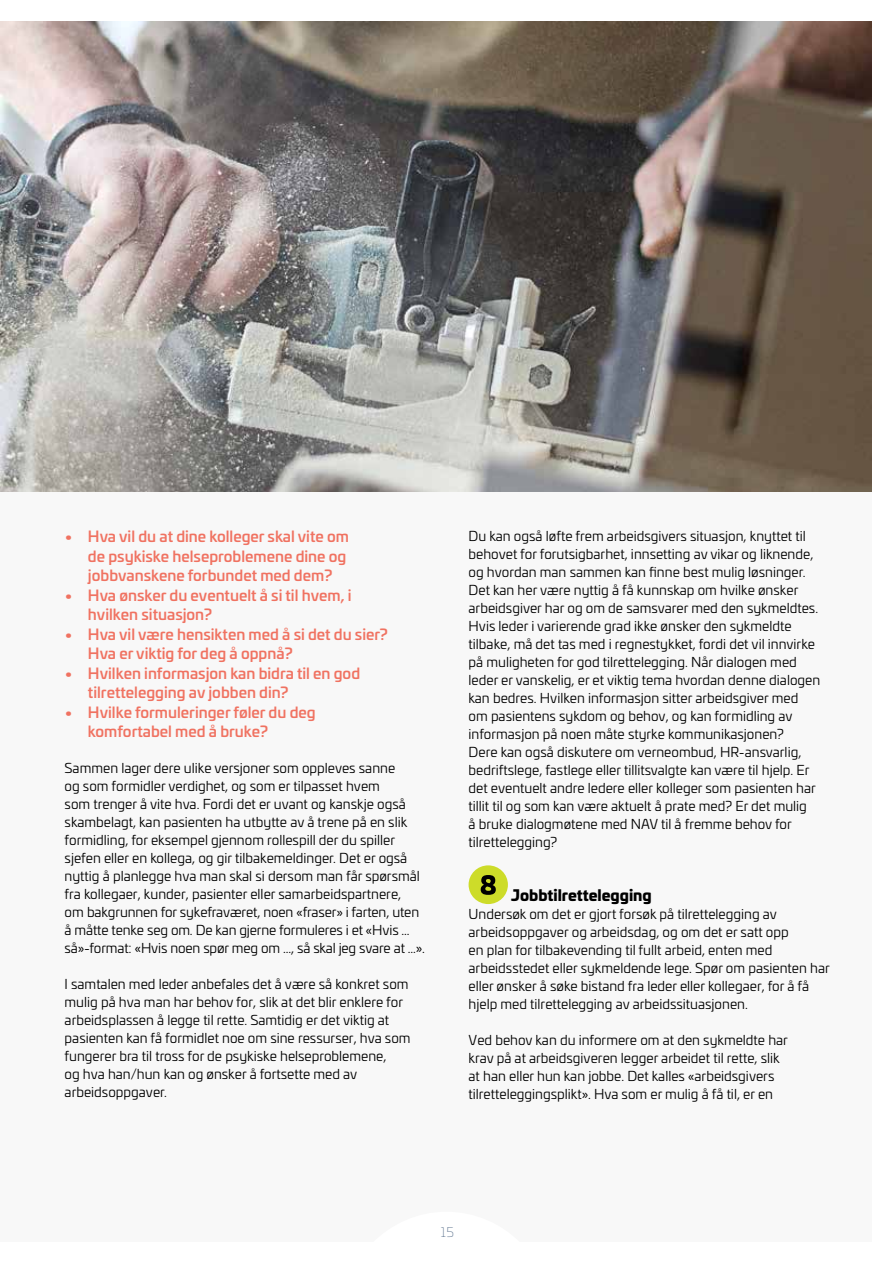
<style>
.page{position:relative;width:893px;height:1263px;background:#fff}
.page>*{position:absolute;margin:0;border:0;box-sizing:border-box;transform-origin:0 0}
.t1{font:500 15px/19.5px "Univia Pro";color:#f07261}
.t2{font:900 15px "Univia Pro";color:#000}
.t3{font:13.5px/18px "Univia Pro";color:#000}
.t4{font:200 13.5px "Univia Pro";color:#5d738e}
</style>
<div class="page">
<div style="left:0;top:21px;width:872px;height:1221px;background:#f8f8f8"></div>
<img style="left:0;top:21px;width:872px;height:471px">
<div style="left:469px;top:865px;width:39px;height:39px;background:#cddc29;border-radius:50%"></div>
<svg style="left:481px;top:875px;width:15px;height:20px"></svg>
<p class="t1" style="left:88px;top:526px;width:262px;text-indent:-23px">• Hva vil du at dine kolleger skal vite om de psykiske helseproblemene dine og jobbvanskene forbundet med dem?</p>
<p class="t1" style="left:88px;top:584px;width:265px;text-indent:-23px">• Hva ønsker du eventuelt å si til hvem, i hvilken situasjon?</p>
<p class="t1" style="left:88px;top:623px;width:301px;text-indent:-23px">• Hva vil være hensikten med å si det du sier?<br>Hva er viktig for deg å oppnå?</p>
<p class="t1" style="left:88px;top:662px;width:274px;text-indent:-23px">• Hvilken informasjon kan bidra til en god tilrettelegging av jobben din?</p>
<p class="t1" style="left:88px;top:701px;width:229px;text-indent:-23px">• Hvilke formuleringer føler du deg komfortabel med å bruke?</p>
<p class="t3" style="left:65px;top:759px;width:362px">Sammen lager dere ulike versjoner som oppleves sanne<br>og som formidler verdighet, og som er tilpasset hvem<br>som trenger å vite hva. Fordi det er uvant og kanskje også skambelagt, kan pasienten ha utbytte av å trene på en slik formidling, for eksempel gjennom rollespill der du spiller sjefen eller en kollega, og gir tilbakemeldinger. Det er også nyttig å planlegge hva man skal si dersom man får spørsmål fra kollegaer, kunder, pasienter eller samarbeidspartnere,<br>om bakgrunnen for sykefraværet, noen «fraser» i farten, uten å måtte tenke seg om. De kan gjerne formuleres i et «Hvis ... så»-format: «Hvis noen spør meg om ..., så skal jeg svare at ...».</p>
<p class="t3" style="left:65px;top:974px;width:347px">I samtalen med leder anbefales det å være så konkret som mulig på hva man har behov for, slik at det blir enklere for arbeidsplassen å legge til rette. Samtidig er det viktig at pasienten kan få formidlet noe om sine ressurser, hva som fungerer bra til tross for de psykiske helseproblemene,<br>og hva han/hun kan og ønsker å fortsette med av arbeidsoppgaver.</p>
<p class="t3" style="left:469px;top:526px;width:353px">Du kan også løfte frem arbeidsgivers situasjon, knyttet til behovet for forutsigbarhet, innsetting av vikar og liknende, og hvordan man sammen kan finne best mulig løsninger.<br>Det kan her være nyttig å få kunnskap om hvilke ønsker arbeidsgiver har og om de samsvarer med den sykmeldtes.<br>Hvis leder i varierende grad ikke ønsker den sykmeldte tilbake, må det tas med i regnestykket, fordi det vil innvirke på muligheten for god tilrettelegging. Når dialogen med leder er vanskelig, er et viktig tema hvordan denne dialogen kan bedres. Hvilken informasjon sitter arbeidsgiver med om pasientens sykdom og behov, og kan formidling av informasjon på noen måte styrke kommunikasjonen?<br>Dere kan også diskutere om verneombud, HR-ansvarlig, bedriftslege, fastlege eller tillitsvalgte kan være til hjelp. Er det eventuelt andre ledere eller kolleger som pasienten har tillit til og som kan være aktuelt å prate med? Er det mulig<br>å bruke dialogmøtene med NAV til å fremme behov for tilrettelegging?</p>
<p class="t2" style="left:511px;top:883px;width:142px">Jobbtilrettelegging</p>
<p class="t3" style="left:469px;top:904px;width:363px">Undersøk om det er gjort forsøk på tilrettelegging av arbeidsoppgaver og arbeidsdag, og om det er satt opp<br>en plan for tilbakevending til fullt arbeid, enten med arbeidsstedet eller sykmeldende lege. Spør om pasienten har eller ønsker å søke bistand fra leder eller kollegaer, for å få hjelp med tilrettelegging av arbeidssituasjonen.</p>
<p class="t3" style="left:469px;top:1030px;width:321px">Ved behov kan du informere om at den sykmeldte har krav på at arbeidsgiveren legger arbeidet til rette, slik at han eller hun kan jobbe. Det kalles «arbeidsgivers tilretteleggingsplikt». Hva som er mulig å få til, er en</p>
<p class="t4" style="left:441px;top:1223px;width:15px">15</p>
</div>
